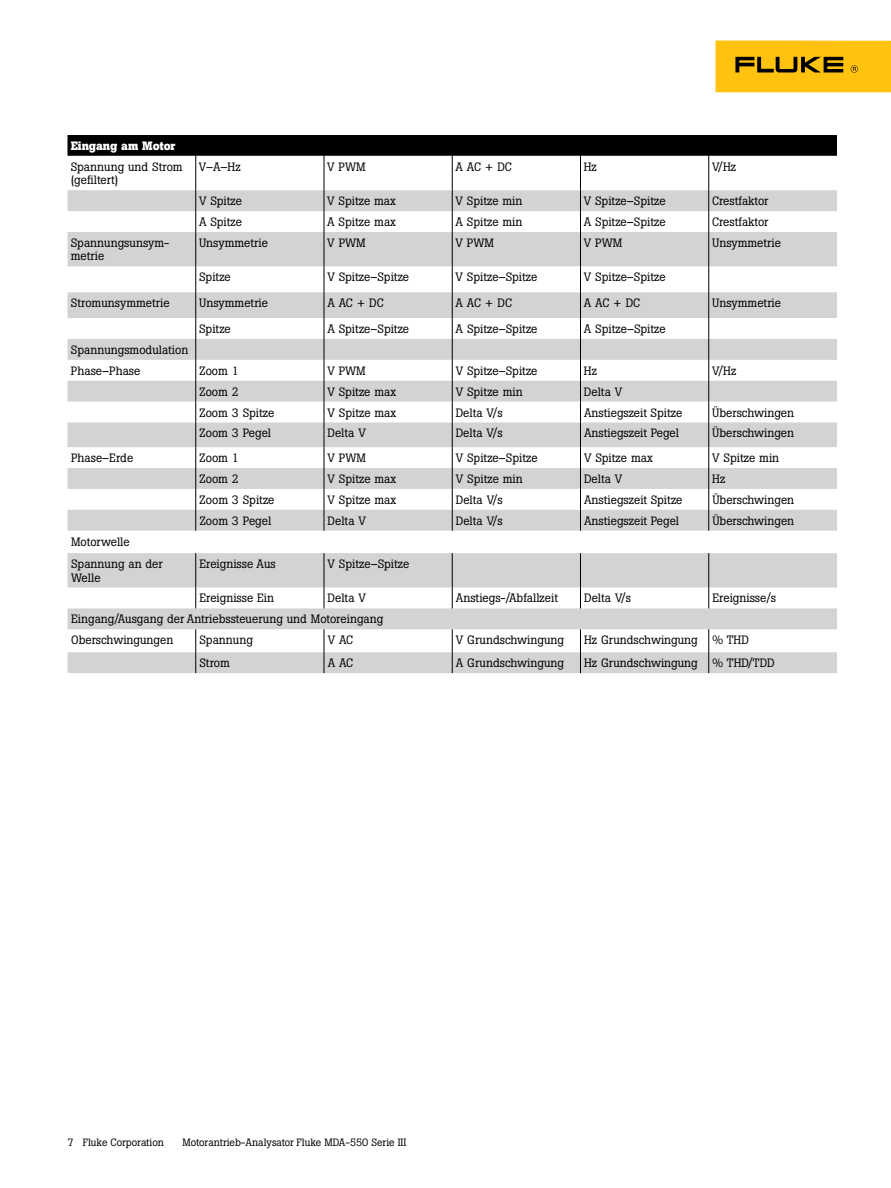
<style>
.page{position:relative;width:891px;height:1188px;background:#fff}
.page>*{position:absolute;margin:0;border:0;box-sizing:border-box;transform-origin:0 0}
.t1{font:12px/13.5px "Boton Pro";color:#000}
.t2{font:700 12px "Boton Pro";color:#fff}
.t3{font:10.5px "Boton Pro";color:#000}
</style>
<div class="page">
<div style="left:716px;top:40px;width:175px;height:52px;background:#ffc20e"></div>
<svg style="left:735px;top:57px;width:108px;height:15px"></svg>
<svg style="left:851px;top:65px;width:7px;height:8px"></svg>
<svg style="left:68px;top:190px;width:769px;height:483px;fill:#d1d3d4"></svg>
<div style="left:68px;top:135px;width:769px;height:21px;background:#000"></div>
<hr style="left:195px;top:156px;width:1px;height:34px;background:#000">
<hr style="left:324px;top:156px;width:1px;height:34px;background:#000">
<hr style="left:452px;top:156px;width:1px;height:34px;background:#000">
<hr style="left:580px;top:156px;width:1px;height:34px;background:#000">
<hr style="left:708px;top:156px;width:1px;height:34px;background:#000">
<svg style="left:195px;top:190px;width:1px;height:42px"></svg>
<svg style="left:324px;top:190px;width:1px;height:42px"></svg>
<svg style="left:452px;top:190px;width:1px;height:42px"></svg>
<svg style="left:580px;top:190px;width:1px;height:42px"></svg>
<svg style="left:708px;top:190px;width:1px;height:42px"></svg>
<hr style="left:195px;top:232px;width:1px;height:34px;background:#000">
<hr style="left:324px;top:232px;width:1px;height:34px;background:#000">
<hr style="left:452px;top:232px;width:1px;height:34px;background:#000">
<hr style="left:580px;top:232px;width:1px;height:34px;background:#000">
<hr style="left:708px;top:232px;width:1px;height:34px;background:#000">
<svg style="left:195px;top:266px;width:1px;height:265px"></svg>
<svg style="left:324px;top:266px;width:1px;height:265px"></svg>
<svg style="left:452px;top:266px;width:1px;height:265px"></svg>
<svg style="left:580px;top:266px;width:1px;height:265px"></svg>
<svg style="left:708px;top:266px;width:1px;height:265px"></svg>
<hr style="left:195px;top:553px;width:1px;height:35px;background:#000">
<hr style="left:324px;top:553px;width:1px;height:35px;background:#000">
<hr style="left:452px;top:553px;width:1px;height:35px;background:#000">
<hr style="left:580px;top:553px;width:1px;height:35px;background:#000">
<hr style="left:708px;top:553px;width:1px;height:35px;background:#000">
<svg style="left:195px;top:588px;width:1px;height:20px"></svg>
<svg style="left:324px;top:588px;width:1px;height:20px"></svg>
<svg style="left:452px;top:588px;width:1px;height:20px"></svg>
<svg style="left:580px;top:588px;width:1px;height:20px"></svg>
<svg style="left:708px;top:588px;width:1px;height:20px"></svg>
<svg style="left:195px;top:629px;width:1px;height:44px"></svg>
<svg style="left:324px;top:629px;width:1px;height:44px"></svg>
<svg style="left:452px;top:629px;width:1px;height:44px"></svg>
<svg style="left:580px;top:629px;width:1px;height:44px"></svg>
<svg style="left:708px;top:629px;width:1px;height:44px"></svg>
<p class="t2" style="left:71px;top:138px;width:106px">Eingang am Motor</p>
<p class="t1" style="left:71px;top:160px;width:113px">Spannung und Strom (gefiltert)</p>
<p class="t1" style="left:199px;top:160px;width:43px">V–A–Hz</p>
<p class="t1" style="left:327px;top:160px;width:40px">V PWM</p>
<p class="t1" style="left:456px;top:160px;width:58px">A AC + DC</p>
<p class="t1" style="left:584px;top:160px;width:14px">Hz</p>
<p class="t1" style="left:712px;top:160px;width:26px">V/Hz</p>
<p class="t1" style="left:199px;top:194px;width:45px">V Spitze</p>
<p class="t1" style="left:327px;top:194px;width:70px">V Spitze max</p>
<p class="t1" style="left:456px;top:194px;width:68px">V Spitze min</p>
<p class="t1" style="left:584px;top:194px;width:83px">V Spitze–Spitze</p>
<p class="t1" style="left:712px;top:194px;width:58px">Crestfaktor</p>
<p class="t1" style="left:199px;top:215px;width:45px">A Spitze</p>
<p class="t1" style="left:327px;top:215px;width:70px">A Spitze max</p>
<p class="t1" style="left:456px;top:215px;width:68px">A Spitze min</p>
<p class="t1" style="left:584px;top:215px;width:83px">A Spitze–Spitze</p>
<p class="t1" style="left:712px;top:215px;width:58px">Crestfaktor</p>
<p class="t1" style="left:71px;top:236px;width:100px">Spannungsunsym&shy;metrie</p>
<p class="t1" style="left:199px;top:236px;width:70px">Unsymmetrie</p>
<p class="t1" style="left:327px;top:236px;width:40px">V PWM</p>
<p class="t1" style="left:456px;top:236px;width:40px">V PWM</p>
<p class="t1" style="left:584px;top:236px;width:40px">V PWM</p>
<p class="t1" style="left:712px;top:236px;width:70px">Unsymmetrie</p>
<p class="t1" style="left:199px;top:270px;width:33px">Spitze</p>
<p class="t1" style="left:327px;top:270px;width:83px">V Spitze–Spitze</p>
<p class="t1" style="left:456px;top:270px;width:83px">V Spitze–Spitze</p>
<p class="t1" style="left:584px;top:270px;width:83px">V Spitze–Spitze</p>
<p class="t1" style="left:71px;top:296px;width:100px">Stromunsymmetrie</p>
<p class="t1" style="left:199px;top:296px;width:70px">Unsymmetrie</p>
<p class="t1" style="left:327px;top:296px;width:58px">A AC + DC</p>
<p class="t1" style="left:456px;top:296px;width:58px">A AC + DC</p>
<p class="t1" style="left:584px;top:296px;width:58px">A AC + DC</p>
<p class="t1" style="left:712px;top:296px;width:70px">Unsymmetrie</p>
<p class="t1" style="left:199px;top:322px;width:33px">Spitze</p>
<p class="t1" style="left:327px;top:322px;width:83px">A Spitze–Spitze</p>
<p class="t1" style="left:456px;top:322px;width:83px">A Spitze–Spitze</p>
<p class="t1" style="left:584px;top:322px;width:83px">A Spitze–Spitze</p>
<p class="t1" style="left:71px;top:339px;width:119px;line-height:20.9px">Spannungsmodulation<br>Phase–Phase</p>
<p class="t1" style="left:199px;top:364px;width:41px">Zoom 1</p>
<p class="t1" style="left:327px;top:364px;width:40px">V PWM</p>
<p class="t1" style="left:456px;top:364px;width:83px">V Spitze–Spitze</p>
<p class="t1" style="left:584px;top:364px;width:14px">Hz</p>
<p class="t1" style="left:712px;top:364px;width:26px">V/Hz</p>
<p class="t1" style="left:199px;top:385px;width:41px">Zoom 2</p>
<p class="t1" style="left:327px;top:385px;width:70px">V Spitze max</p>
<p class="t1" style="left:456px;top:385px;width:68px">V Spitze min</p>
<p class="t1" style="left:584px;top:385px;width:40px">Delta V</p>
<p class="t1" style="left:199px;top:406px;width:77px">Zoom 3 Spitze</p>
<p class="t1" style="left:327px;top:406px;width:70px">V Spitze max</p>
<p class="t1" style="left:456px;top:406px;width:48px">Delta V/s</p>
<p class="t1" style="left:584px;top:406px;width:100px">Anstiegszeit Spitze</p>
<p class="t1" style="left:712px;top:406px;width:83px">Überschwingen</p>
<p class="t1" style="left:199px;top:427px;width:73px">Zoom 3 Pegel</p>
<p class="t1" style="left:328px;top:427px;width:40px">Delta V</p>
<p class="t1" style="left:456px;top:427px;width:48px">Delta V/s</p>
<p class="t1" style="left:584px;top:427px;width:97px">Anstiegszeit Pegel</p>
<p class="t1" style="left:712px;top:427px;width:83px">Überschwingen</p>
<p class="t1" style="left:71px;top:451px;width:64px">Phase–Erde</p>
<p class="t1" style="left:199px;top:451px;width:41px">Zoom 1</p>
<p class="t1" style="left:328px;top:451px;width:40px">V PWM</p>
<p class="t1" style="left:456px;top:451px;width:83px">V Spitze–Spitze</p>
<p class="t1" style="left:584px;top:451px;width:70px">V Spitze max</p>
<p class="t1" style="left:712px;top:451px;width:68px">V Spitze min</p>
<p class="t1" style="left:199px;top:472px;width:41px">Zoom 2</p>
<p class="t1" style="left:328px;top:472px;width:70px">V Spitze max</p>
<p class="t1" style="left:456px;top:472px;width:68px">V Spitze min</p>
<p class="t1" style="left:584px;top:472px;width:40px">Delta V</p>
<p class="t1" style="left:712px;top:472px;width:14px">Hz</p>
<p class="t1" style="left:199px;top:493px;width:77px">Zoom 3 Spitze</p>
<p class="t1" style="left:328px;top:493px;width:70px">V Spitze max</p>
<p class="t1" style="left:456px;top:493px;width:48px">Delta V/s</p>
<p class="t1" style="left:584px;top:493px;width:100px">Anstiegszeit Spitze</p>
<p class="t1" style="left:712px;top:493px;width:83px">Überschwingen</p>
<p class="t1" style="left:199px;top:514px;width:73px">Zoom 3 Pegel</p>
<p class="t1" style="left:328px;top:514px;width:40px">Delta V</p>
<p class="t1" style="left:456px;top:514px;width:48px">Delta V/s</p>
<p class="t1" style="left:584px;top:514px;width:97px">Anstiegszeit Pegel</p>
<p class="t1" style="left:712px;top:514px;width:83px">Überschwingen</p>
<p class="t1" style="left:71px;top:530px;width:93px;line-height:22.5px">Motorwelle<br>Spannung an der</p>
<p class="t1" style="left:71px;top:571px;width:31px">Welle</p>
<p class="t1" style="left:199px;top:557px;width:78px">Ereignisse Aus</p>
<p class="t1" style="left:328px;top:557px;width:83px">V Spitze–Spitze</p>
<p class="t1" style="left:199px;top:592px;width:76px">Ereignisse Ein</p>
<p class="t1" style="left:328px;top:592px;width:40px">Delta V</p>
<p class="t1" style="left:456px;top:592px;width:104px">Anstiegs-/Abfallzeit</p>
<p class="t1" style="left:584px;top:592px;width:48px">Delta V/s</p>
<p class="t1" style="left:712px;top:592px;width:65px">Ereignisse/s</p>
<p class="t1" style="left:71px;top:609px;width:314px;line-height:20.9px">Eingang/Ausgang der Antriebssteuerung und Motoreingang<br>Oberschwingungen</p>
<p class="t1" style="left:199px;top:633px;width:55px">Spannung</p>
<p class="t1" style="left:328px;top:633px;width:27px">V AC</p>
<p class="t1" style="left:456px;top:633px;width:110px">V Grundschwingung</p>
<p class="t1" style="left:584px;top:633px;width:166px">Hz Grundschwingung % THD</p>
<p class="t1" style="left:199px;top:656px;width:32px">Strom</p>
<p class="t1" style="left:328px;top:656px;width:27px">A AC</p>
<p class="t1" style="left:456px;top:656px;width:110px">A Grundschwingung</p>
<p class="t1" style="left:584px;top:656px;width:192px">Hz Grundschwingung % THD/TDD</p>
<p class="t3" style="left:68px;top:1136px;width:98px">7 Fluke Corporation</p>
<p class="t3" style="left:182px;top:1136px;width:225px">Motorantrieb-Analysator Fluke MDA-550 Serie III</p>
</div>
